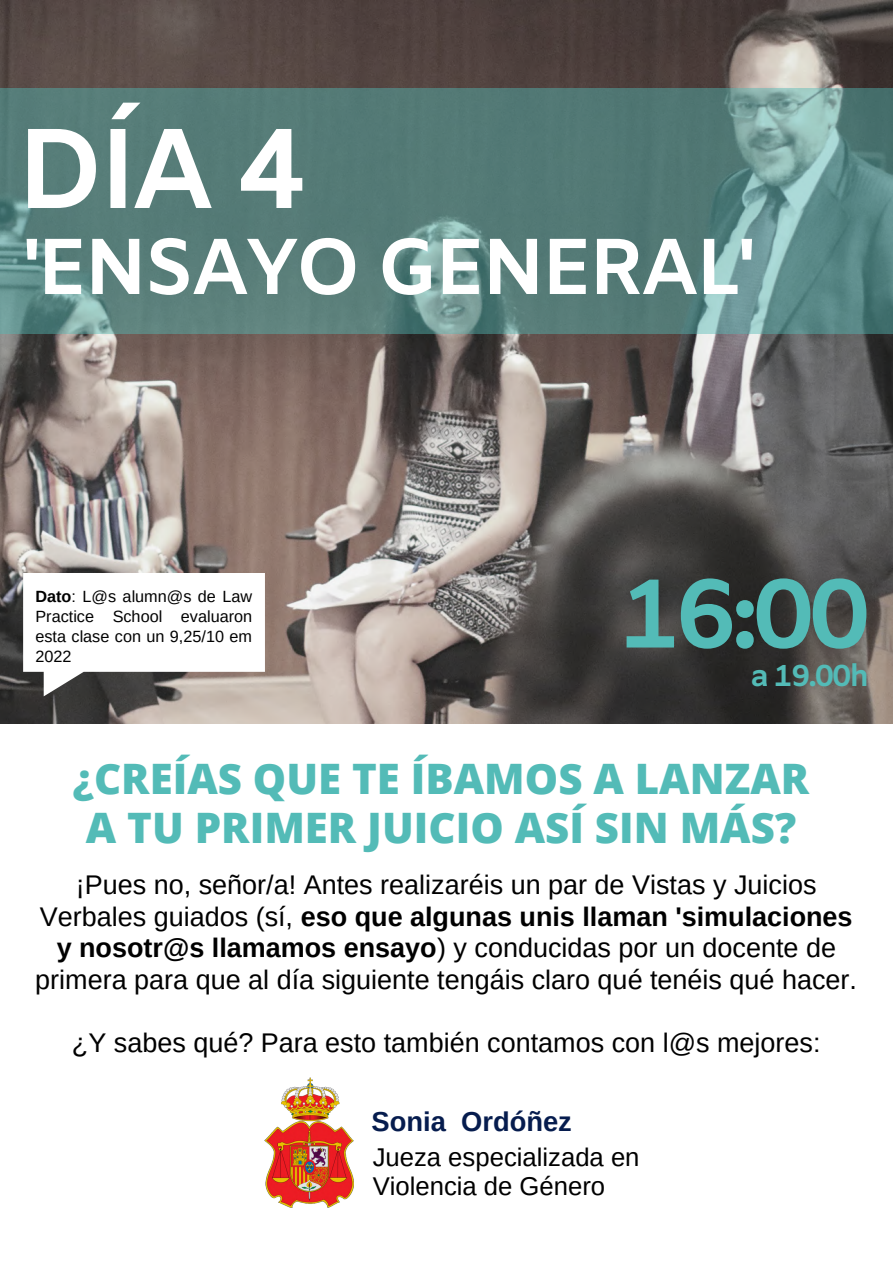
<style>
.page{position:relative;width:893px;height:1263px;background:#fff}
.page>*{position:absolute;margin:0;border:0;box-sizing:border-box;transform-origin:0 0}
.t1{font:700 113.4px "Amiko";color:#fff}
.t2{font:700 97.5px "Amiko";color:#53bbb7}
.t3{font:700 79.2px "Amiko";letter-spacing:-.045em;color:#fff}
.t4{font:800 42px/49.5px "Open Sans";color:#53bbb7;text-align:center}
.t5{font:700 30.15px "Amiko";color:#53bbb7}
.t6{font:700 27.3px "Arimo";color:#061c4e}
.t7{font:27px/31.5px "Arimo";color:#000;text-align:center}
.t8{font:25.65px/29.4px "Arimo";color:#000}
.t9{font:16.2px/20.2px "Arimo";color:#000;text-align:justify}
.s1{font-weight:700}
</style>
<div class="page">
<img style="left:0;top:0;width:892px;height:723px">
<svg style="left:0;top:88px;width:892px;height:246px;background:#5b827f"></svg>
<img style="left:265px;top:1077px;width:89px;height:129px">
<svg style="left:23px;top:573px;width:242px;height:123px"></svg>
<p class="t1" style="left:16px;top:103px;width:292px">DÍA 4</p>
<p class="t3" style="left:23px;top:220px;width:733px">'ENSAYO GENERAL'</p>
<p class="t9" style="left:35px;top:586px;width:218px"><span class="s1">Dato</span>: L@s alumn@s de Law Practice School evaluaron esta clase con un 9,25/10 em 2022</p>
<p class="t2" style="left:620px;top:557px;width:251px">16:00</p>
<p class="t5" style="left:750px;top:658px;width:120px">a 19.00h</p>
<p class="t4" style="left:73px;top:752px;width:738px">¿CREÍAS QUE TE ÍBAMOS A LANZAR<br>A TU PRIMER JUICIO ASÍ SIN MÁS?</p>
<p class="t7" style="left:35px;top:869px;width:823px">¡Pues no, señor/a! Antes realizaréis un par de Vistas y Juicios Verbales guiados (sí, <span class="s1">eso que algunas unis llaman 'simulaciones y nosotr@s llamamos ensayo</span>) y conducidas por un docente de primera para que al día siguiente tengáis claro qué tenéis qué hacer.</p>
<p class="t7" style="left:72px;top:1026px;width:750px">¿Y sabes qué? Para esto también contamos con l@s mejores:</p>
<p class="t6" style="left:371px;top:1105px;width:202px">Sonia Ordóñez</p>
<p class="t8" style="left:372px;top:1142px;width:268px">Jueza especializada en<br>Violencia de Género</p>
</div>
